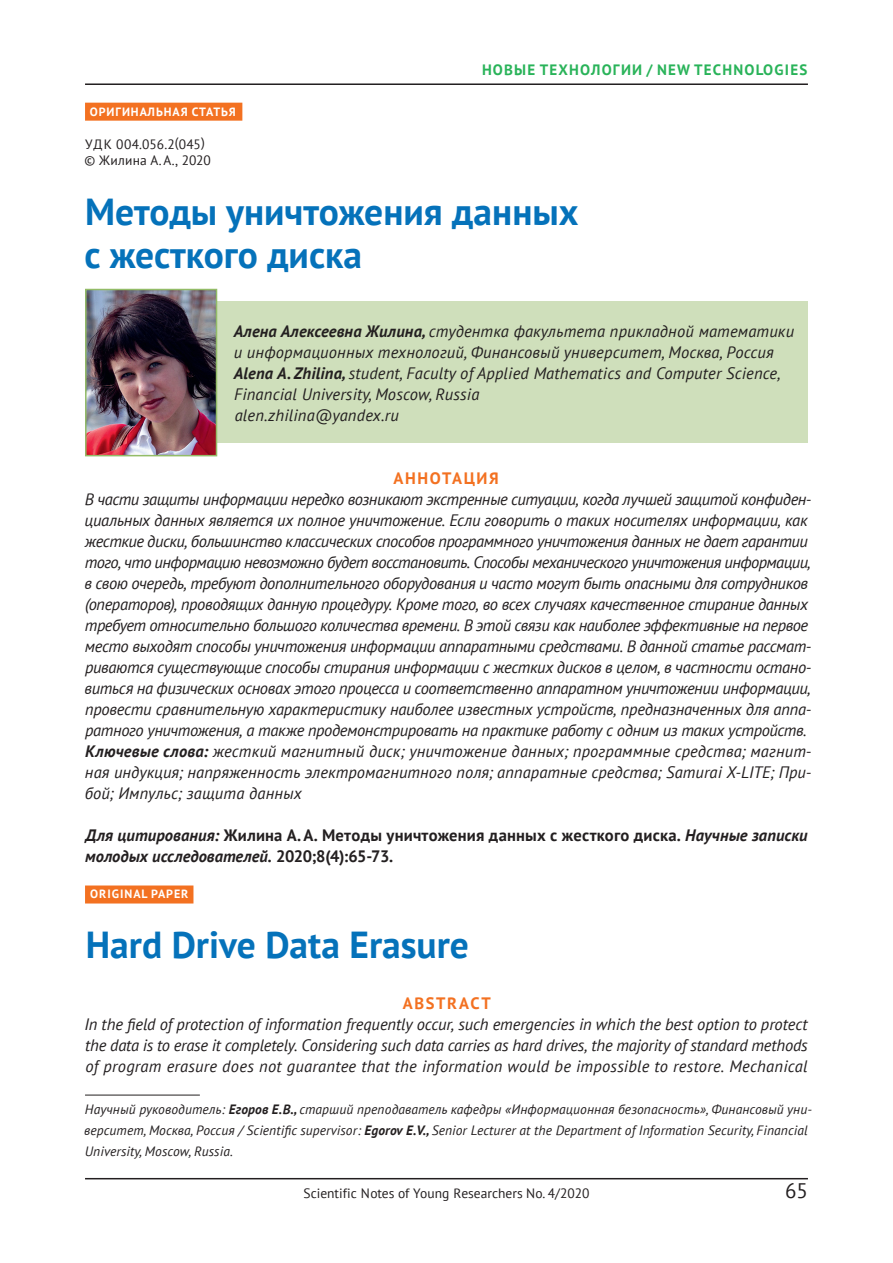
<style>
.page{position:relative;width:893px;height:1263px;background:#fff}
.page>*{position:absolute;margin:0;border:0;box-sizing:border-box;transform-origin:0 0}
.t1{font:700 37.5px/42.8px "PT Sans";color:#0572ba}
.t2{font:21px "PT Sans";color:#231f20}
.t3{font:italic 16.5px/21px "PT Sans";letter-spacing:-.02em;color:#231f20}
.t4{font:italic 16.5px/21px "PT Sans";letter-spacing:.01em;color:#231f20}
.t5{font:700 16.5px/21px "PT Sans";letter-spacing:.015em;color:#231f20}
.t6{font:700 16.5px "PT Sans";letter-spacing:.1em;color:#f37121}
.t7{font:700 15px "PT Sans";letter-spacing:.08em;color:#29b359}
.t8{font:italic 13.5px/21px "PT Sans";letter-spacing:.01em;color:#231f20}
.t9{font:13.5px/16.5px "PT Sans";color:#231f20}
.t10{font:700 12px "PT Sans";letter-spacing:.08em;color:#fff}
.s1{font-weight:700}
.s2{font-style:italic}
</style>
<div class="page">
<hr style="left:85px;top:1178px;width:723px;height:1px;background:#231f20">
<hr style="left:85px;top:83px;width:723px;height:2px;background:#231f20">
<div style="left:85px;top:302px;width:723px;height:141px;background:#cfdfbb"></div>
<div style="left:85px;top:103px;width:157px;height:18px;background:#f37121"></div>
<div style="left:85px;top:885px;width:108px;height:18px;background:#f37121"></div>
<img style="left:88px;top:292px;width:126px;height:161px">
<div style="left:85px;top:289px;width:132px;height:167px;border:2px solid #93bc68"></div>
<hr style="left:85px;top:1095px;width:115px;height:1px;background:#231f20">
<p class="t7" style="left:482px;top:60px;width:79px">НОВЫЕ ТЕХНОЛО</p>
<p class="t7" style="left:613px;top:60px;width:196px">ГИИ / NEW TECHNOLOGIES</p>
<p class="t10" style="left:90px;top:103px;width:9px">ОРИ</p>
<p class="t10" style="left:116px;top:103px;width:16px">ГИНАЛ</p>
<p class="t10" style="left:156px;top:103px;width:81px">ЬНАЯ СТАТЬЯ</p>
<p class="t9" style="left:85px;top:135px;width:128px">УДК 004.056.2(045) © Жилина А.А., 2020</p>
<h1 class="t1" style="left:85px;top:190px;width:495px">Методы уничтожения данных с жесткого диска</h1>
<p class="t4" style="left:234px;top:321px;width:562px"><span class="s1">Алена Алексеевна Жилина,</span> студентка факультета прикладной математики и информационных технологий, Финансовый университет, Москва, Россия <span class="s1">Alena A. Zhilina,</span> student, Faculty of Applied Mathematics and Computer Science, Financial University, Moscow, Russia<br>alen.zhilina@yandex.ru</p>
<p class="t6" style="left:394px;top:468px;width:13px">АННО</p>
<p class="t6" style="left:442px;top:468px;width:58px">ТАЦИЯ</p>
<p class="t3" style="left:85px;top:489px;width:728px">В части защиты информации нередко возникают экстренные ситуации, когда лучшей защитой конфиден&shy;циальных данных является их полное уничтожение. Если говорить о таких носителях информации, как жесткие диски, большинство классических способов программного уничтожения данных не дает гарантии того, что информацию невозможно будет восстановить. Способы механического уничтожения информации, в свою очередь, требуют дополнительного оборудования и часто могут быть опасными для сотрудников (операторов), проводящих данную процедуру. Кроме того, во всех случаях качественное стирание данных требует относительно большого количества времени. В этой связи как наиболее эффективные на первое место выходят способы уничтожения информации аппаратными средствами. В данной статье рассмат&shy;риваются существующие способы стирания информации с жестких дисков в целом, в частности остано&shy;виться на физических основах этого процесса и соответственно аппаратном уничтожении информации, провести сравнительную характеристику наиболее известных устройств, предназначенных для аппа&shy;ратного уничтожения, а также продемонстрировать на практике работу с одним из таких устройств.<br><span class="s1">Ключевые слова:</span> жесткий магнитный диск; уничтожение данных; программные средства; магнит&shy;ная индукция; напряженность электромагнитного поля; аппаратные средства; Samurai X-LITE; При&shy;бой; Импульс; защита данных</p>
<p class="t5" style="left:85px;top:825px;width:724px"><span class="s2">Для цитирования:</span> Жилина А. А. Методы уничтожения данных с жесткого диска. <span class="s2">Научные записки молодых исследователей.</span> 2020;8(4):65-73.</p>
<p class="t10" style="left:90px;top:886px;width:100px">ORIGINAL PAPER</p>
<h1 class="t1" style="left:86px;top:923px;width:385px">Hard Drive Data Erasure</h1>
<p class="t6" style="left:403px;top:993px;width:89px">ABSTRACT</p>
<p class="t3" style="left:85px;top:1014px;width:725px;text-align:justify">In the field of protection of information frequently occur, such emergencies in which the best option to protect the data is to erase it completely. Considering such data carries as hard drives, the majority of standard methods of program erasure does not guarantee that the information would be impossible to restore. Mechanical</p>
<p class="t8" style="left:84px;top:1099px;width:729px">Научный руководитель: <span class="s1">Егоров Е.В.,</span> старший преподаватель кафедры «Информационная безопасность», Финансовый уни&shy;верситет, Москва, Россия / Scientific supervisor: <span class="s1">Egorov E.V.,</span> Senior Lecturer at the Department of Information Security, Financial<br>University, Moscow, Russia.</p>
<p class="t9" style="left:303px;top:1185px;width:287px">Scientific notes of young researchers N o. 4/2020</p>
<p class="t2" style="left:785px;top:1177px;width:24px">65</p>
</div>
